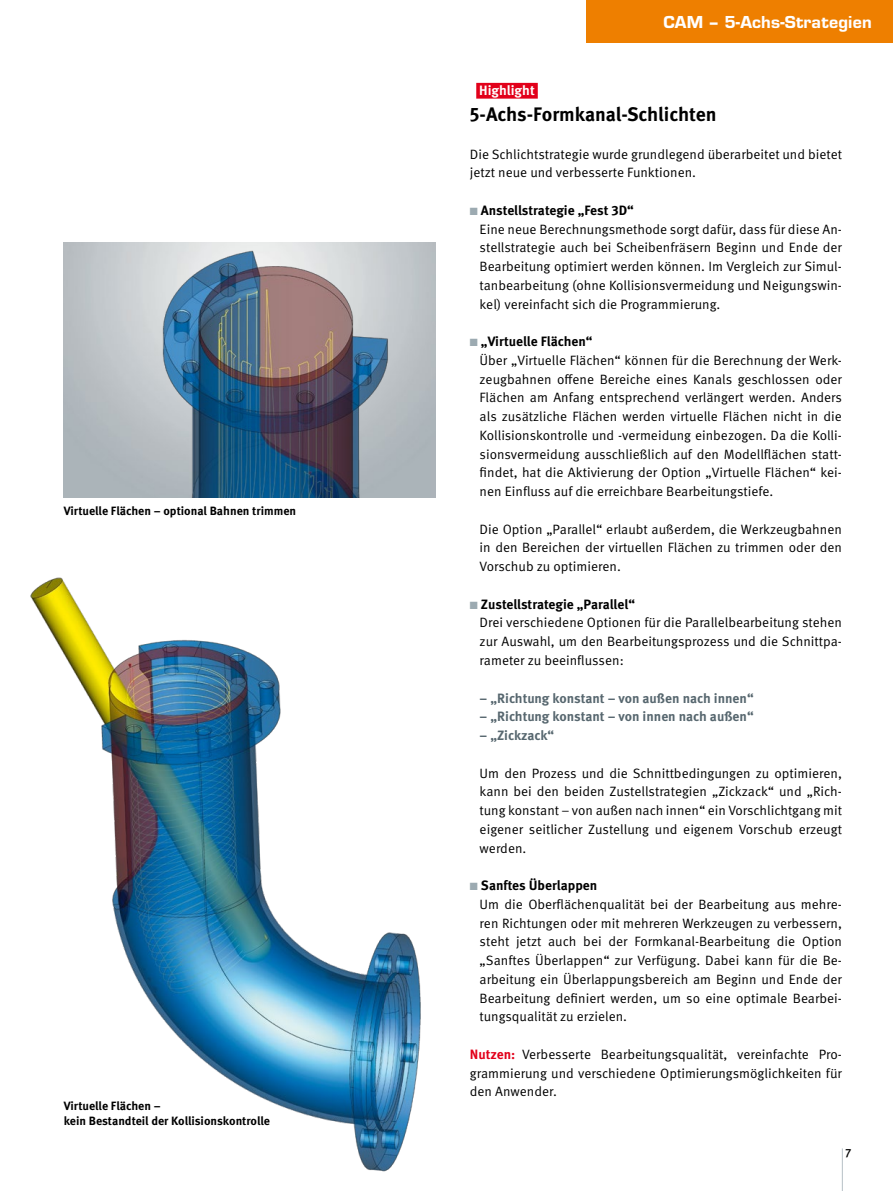
<style>
.page{position:relative;width:893px;height:1191px;background:#fff}
.page>*{position:absolute;margin:0;border:0;box-sizing:border-box;transform-origin:0 0}
.t1{font:700 19.5px "Meta Pro";letter-spacing:-.005em;color:#000}
.t2{font:800 18px "Eurostile T";letter-spacing:.01em;color:#fff}
.t3{font:13.5px/18.8px "Meta Pro";color:#000}
.t4{font:700 13.5px "Meta Pro";color:#57676f}
.t5{font:700 13.5px "Meta Pro";color:#fff}
.t6{font:700 12px/15px "Meta Pro";color:#000}
.t7{font:500 12px "Meta Pro";color:#000}
.s1{color:#9caab1}
.s2{font-weight:700}
.s3{font-weight:700;color:#e2001a}
</style>
<div class="page">
<hr style="left:842px;top:1148px;width:1px;height:43px;background:#b6c0c6">
<img style="left:64px;top:242px;width:345px;height:255px">
<div style="left:587px;top:0;width:306px;height:43px;background:#ee7f00"></div>
<div style="left:476px;top:83px;width:62px;height:16px;background:#e2001a"></div>
<img style="left:30px;top:577px;width:391px;height:595px">
<p class="t6" style="left:64px;top:503px;width:234px">Virtuelle Flächen – optional Bahnen trimmen</p>
<p class="t6" style="left:64px;top:1098px;width:208px">Virtuelle Flächen –<br>kein Bestandteil der Kollisionskontrolle</p>
<p class="t5" style="left:479px;top:82px;width:57px">Highlight</p>
<h2 class="t2" style="left:663px;top:12px;width:210px">CAM – 5-Achs-Strategien</h2>
<h1 class="t1" style="left:470px;top:102px;width:248px">5-Achs-Formkanal-Schlichten</h1>
<p class="t3" style="left:470px;top:145px;width:374px">Die Schlichtstrategie wurde grundlegend überarbeitet und bietet jetzt neue und verbesserte Funktionen.</p>
<p class="t3" style="left:480px;top:201px;width:364px;text-indent:-10px"><span class="s1">■</span> <span class="s2">Anstellstrategie „Fest 3D“<br></span>Eine neue Berechnungsmethode sorgt dafür, dass für diese An&shy;stellstrategie auch bei Scheibenfräsern Beginn und Ende der Bearbeitung optimiert werden können. Im Vergleich zur Simul&shy;tanbearbeitung (ohne Kollisionsvermeidung und Neigungswin&shy;kel) vereinfacht sich die Programmierung.</p>
<p class="t3" style="left:480px;top:332px;width:364px;text-indent:-10px"><span class="s1">■</span> <span class="s2">„Virtuelle Flächen“<br></span>Über „Virtuelle Flächen“ können für die Berechnung der Werk&shy;zeugbahnen offene Bereiche eines Kanals geschlossen oder Flächen am Anfang entsprechend verlängert werden. Anders als zusätzliche Flächen werden virtuelle Flächen nicht in die Kollisionskontrolle und -vermeidung einbezogen. Da die Kolli&shy;sionsvermeidung ausschließlich auf den Modellflächen statt&shy;findet, hat die Aktivierung der Option „Virtuelle Flächen“ kei&shy;nen Einfluss auf die erreichbare Bearbeitungstiefe.</p>
<p class="t3" style="left:480px;top:520px;width:364px;text-align:justify">Die Option „Parallel“ erlaubt außerdem, die Werkzeugbahnen in den Bereichen der virtuellen Flächen zu trimmen oder den Vorschub zu optimieren.</p>
<p class="t3" style="left:480px;top:595px;width:364px;text-indent:-10px"><span class="s1">■</span> <span class="s2">Zustellstrategie „Parallel“<br></span>Drei verschiedene Optionen für die Parallelbearbeitung stehen zur Auswahl, um den Bearbeitungsprozess und die Schnittpa&shy;rameter zu beeinflussen:</p>
<p class="t4" style="left:480px;top:689px;width:276px">– „Richtung konstant – von außen nach innen“</p>
<p class="t4" style="left:480px;top:708px;width:276px">– „Richtung konstant – von innen nach außen“</p>
<p class="t4" style="left:480px;top:727px;width:76px">– „Zickzack“</p>
<p class="t3" style="left:480px;top:763px;width:364px;text-align:justify">Um den Prozess und die Schnittbedingungen zu optimieren, kann bei den beiden Zustellstrategien „Zickzack“ und „Rich&shy;tung konstant – von außen nach innen“ ein Vorschlichtgang mit eigener seitlicher Zustellung und eigenem Vorschub erzeugt werden.</p>
<p class="t3" style="left:480px;top:876px;width:364px;text-indent:-10px"><span class="s1">■</span> <span class="s2">Sanftes Überlappen<br></span>Um die Oberflächenqualität bei der Bearbeitung aus mehre&shy;ren Richtungen oder mit mehreren Werkzeugen zu verbessern, steht jetzt auch bei der Formkanal-Bearbeitung die Option „Sanftes Überlappen“ zur Verfügung. Dabei kann für die Be&shy;arbeitung ein Überlappungsbereich am Beginn und Ende der Bearbeitung definiert werden, um so eine optimale Bearbei&shy;tungsqualität zu erzielen.</p>
<p class="t3" style="left:470px;top:1045px;width:374px;text-align:justify"><span class="s3">Nutzen:</span> Verbesserte Bearbeitungsqualität, vereinfachte Pro&shy;grammierung und verschiedene Optimierungsmöglichkeiten für den Anwender.</p>
<p class="t7" style="left:845px;top:1145px;width:8px">7</p>
</div>
